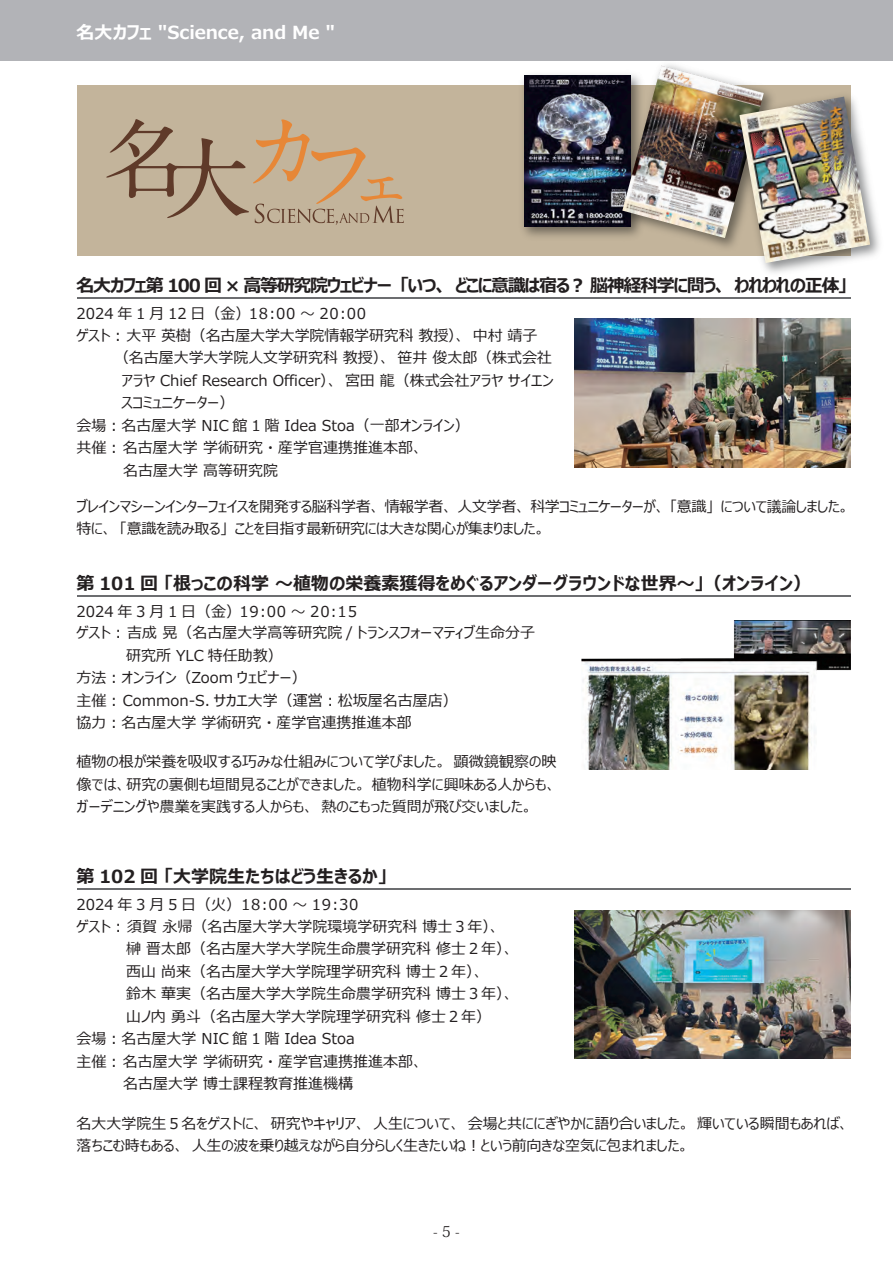
<style>
.page{position:relative;width:893px;height:1263px;background:#fff}
.page>*{position:absolute;margin:0;border:0;box-sizing:border-box;transform-origin:0 0}
.t1{font:700 18px "Meiryo UI";color:#231f20}
.t2{font:700 18px "Meiryo UI";letter-spacing:-.075em;color:#231f20}
.t3{font:700 18px "Meiryo UI";letter-spacing:-.01em;color:#fff}
.t4{font:15px/22.5px "Meiryo UI";color:#231f20}
.t5{font:15px/22.5px "Meiryo UI";letter-spacing:-.025em;color:#231f20}
.t6{font:15px "Meiryo UI";letter-spacing:.05em;color:#231f20}
.t7{font:15px "Meiryo UI";letter-spacing:.025em;color:#231f20}
.t8{font:15px "Koz Min Pro";color:#231f20}
</style>
<div class="page">
<div style="left:0;top:0;width:893px;height:60px;background:#b2b3b7"></div>
<hr style="left:77px;top:298px;width:773px;height:1px;background:#6c6d70">
<img style="left:574px;top:319px;width:276px;height:149px">
<hr style="left:77px;top:889px;width:773px;height:1px;background:#6c6d70">
<img style="left:574px;top:910px;width:276px;height:149px">
<hr style="left:77px;top:595px;width:773px;height:1px;background:#6c6d70">
<img style="left:581px;top:621px;width:269px;height:149px">
<div style="left:77px;top:85px;width:773px;height:170px;background:#c3b49b"></div>
<svg style="left:106px;top:119px;width:298px;height:106px"></svg>
<img style="left:522px;top:74px;width:91px;height:163px">
<img style="left:524px;top:76px;width:89px;height:150px">
<img style="left:613px;top:60px;width:168px;height:196px">
<img style="left:622px;top:65px;width:142px;height:173px">
<img style="left:730px;top:88px;width:150px;height:185px">
<img style="left:739px;top:97px;width:131px;height:166px">
<p class="t3" style="left:77px;top:20px;width:260px">名大カフェ "Science, and Me "</p>
<p class="t2" style="left:77px;top:273px;width:772px">名大カフェ第 100 回 × 高等研究院ウェビナー「いつ、どこに意識は宿る︖ 脳神経科学に問う、われわれの正体」</p>
<p class="t7" style="left:77px;top:303px;width:291px">2024 年 1 月 12 日（金）18:00 ～ 20:00</p>
<p class="t4" style="left:77px;top:325px;width:462px">ゲスト︓ 大平 英樹（名古屋大学大学院情報学研究科 教授）、中村 靖子</p>
<p class="t4" style="left:114px;top:347px;width:439px">（名古屋大学大学院人文学研究科 教授）、笹井 俊太郎（株式会社</p>
<p class="t4" style="left:122px;top:370px;width:433px">アラヤ Chief Research Officer）、宮田 龍（株式会社アラヤ サイエン</p>
<p class="t4" style="left:122px;top:392px;width:114px">スコミュニケーター）</p>
<p class="t4" style="left:77px;top:415px;width:395px">会場︓名古屋大学 NIC 館 1 階 Idea Stoa（一部オンライン）</p>
<p class="t4" style="left:77px;top:437px;width:348px">共催︓ 名古屋大学 学術研究・産学官連携推進本部、</p>
<p class="t4" style="left:123px;top:460px;width:157px">名古屋大学 高等研究院</p>
<p class="t5" style="left:77px;top:496px;width:774px">ブレインマシーンインターフェイスを開発する脳科学者、情報学者、人文学者、科学コミュニケーターが、「意識」について議論しました。特に、「意識を読み取る」ことを目指す最新研究には大きな関心が集まりました。</p>
<p class="t1" style="left:77px;top:571px;width:736px">第 101 回 「根っこの科学 ～植物の栄養素獲得をめぐるアンダーグラウンドな世界～」（オンライン）</p>
<p class="t6" style="left:77px;top:601px;width:282px">2024 年 3 月 1 日（金）19:00 ～ 20:15</p>
<p class="t4" style="left:77px;top:622px;width:460px">ゲスト︓ 吉成 晃（名古屋大学高等研究院 / トランスフォーマティブ生命分子</p>
<p class="t4" style="left:126px;top:645px;width:158px">研究所 YLC 特任助教）</p>
<p class="t4" style="left:77px;top:667px;width:232px">方法︓オンライン（Zoom ウェビナー）</p>
<p class="t4" style="left:77px;top:690px;width:383px">主催︓ Common-S. サカエ大学（運営︓松坂屋名古屋店）</p>
<p class="t4" style="left:77px;top:712px;width:337px">協力︓名古屋大学 学術研究・産学官連携推進本部</p>
<p class="t4" style="left:77px;top:751px;width:481px;text-align:justify">植物の根が栄養を吸収する巧みな仕組みについて学びました。顕微鏡観察の映像では、研究の裏側も垣間見ることができました。植物科学に興味ある人からも、ガーデニングや農業を実践する人からも、熱のこもった質問が飛び交いました。</p>
<p class="t1" style="left:77px;top:864px;width:312px">第 102 回 「大学院生たちはどう生きるか」</p>
<p class="t6" style="left:77px;top:894px;width:284px">2024 年 3 月 5 日（火）18:00 ～ 19:30</p>
<p class="t4" style="left:77px;top:916px;width:425px">ゲスト︓ 須賀 永帰（名古屋大学大学院環境学研究科 博士３年）、</p>
<p class="t4" style="left:126px;top:938px;width:389px">榊 晋太郎（名古屋大学大学院生命農学研究科 修士２年）、</p>
<p class="t4" style="left:126px;top:961px;width:359px">西山 尚来（名古屋大学大学院理学研究科 博士２年）、</p>
<p class="t4" style="left:126px;top:983px;width:389px">鈴木 華実（名古屋大学大学院生命農学研究科 博士３年）、</p>
<p class="t4" style="left:126px;top:1006px;width:367px">山ノ内 勇斗（名古屋大学大学院理学研究科 修士２年）</p>
<p class="t4" style="left:77px;top:1028px;width:280px">会場︓名古屋大学 NIC 館 1 階 Idea Stoa</p>
<p class="t4" style="left:77px;top:1051px;width:348px">主催︓ 名古屋大学 学術研究・産学官連携推進本部、</p>
<p class="t4" style="left:123px;top:1073px;width:232px">名古屋大学 博士課程教育推進機構</p>
<p class="t4" style="left:77px;top:1113px;width:774px">名大大学院生５名をゲストに、研究やキャリア、人生について、会場と共ににぎやかに語り合いました。輝いている瞬間もあれば、落ちこむ時もある、人生の波を乗り越えながら自分らしく生きたいね︕という前向きな空気に包まれました。</p>
<p class="t8" style="left:433px;top:1220px;width:28px">- 5 -</p>
</div>
